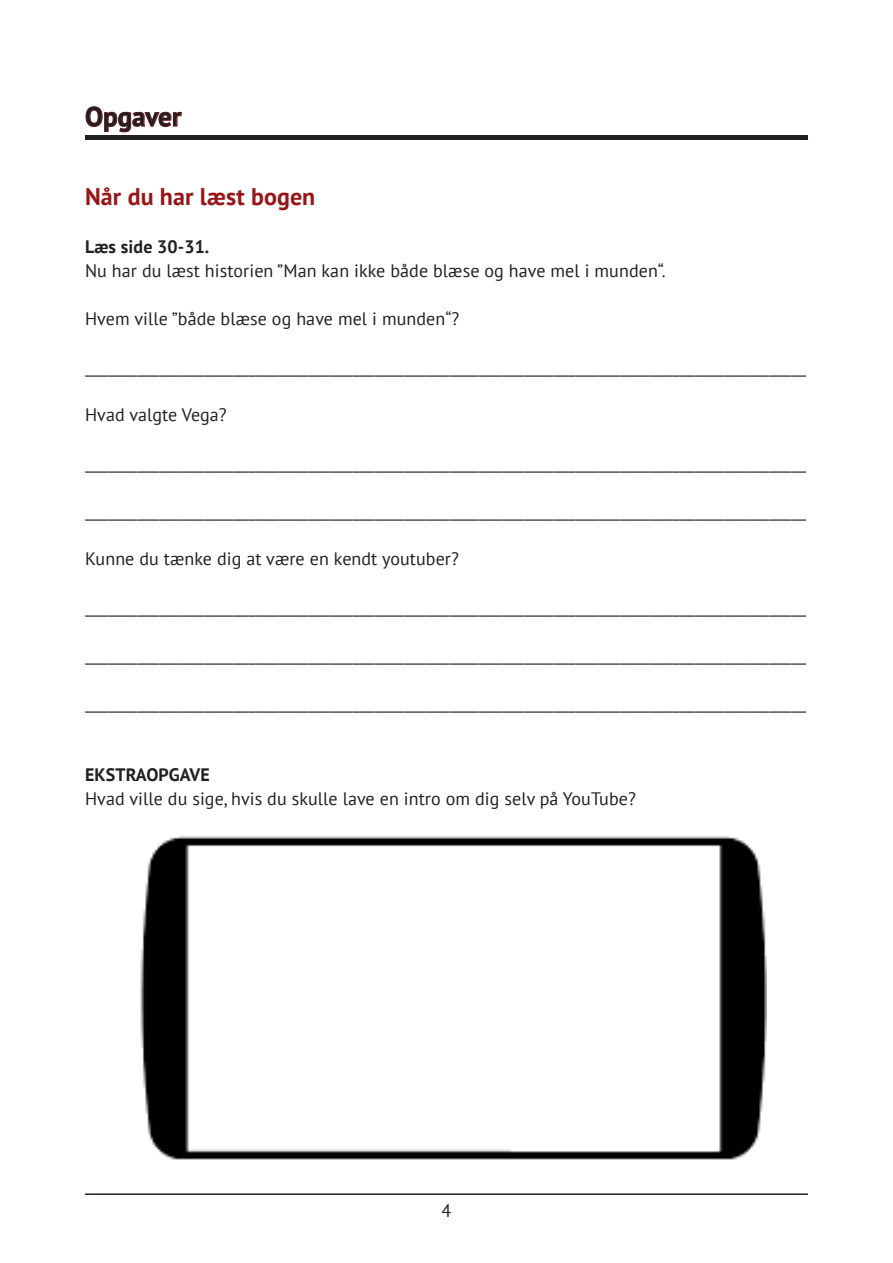
<style>
.page{position:relative;width:893px;height:1263px;background:#fff}
.page>*{position:absolute;margin:0;border:0;box-sizing:border-box;transform-origin:0 0}
.t1{font:700 27px "PT Sans";color:#231f20}
.Rubrik{font:700 24px "PT Sans";letter-spacing:.005em;color:#961619}
.Brødtekst{font:18px "PT Sans";letter-spacing:.005em;color:#231f20}
.Mellemrubrik{font:700 18px "PT Sans";letter-spacing:.005em;color:#231f20}
</style>
<div class="page">
<hr style="left:85px;top:1193px;width:723px;height:2px;background:#231f20">
<hr style="left:85px;top:136px;width:723px;height:4px;background:#231f20">
<svg style="left:85px;top:106px;width:97px;height:27px"></svg>
<img style="left:140px;top:835px;width:626px;height:325px">
<h1 class="t1" style="left:85px;top:99px;width:98px">Opgaver</h1>
<p class="Rubrik" style="left:85px;top:181px;width:232px">Når du har læst bogen</p>
<p class="Mellemrubrik" style="left:85px;top:235px;width:126px">Læs side 30-31.</p>
<p class="Brødtekst" style="left:85px;top:259px;width:582px">Nu har du læst historien ”Man kan ikke både blæse og have mel i munden“.</p>
<p class="Brødtekst" style="left:85px;top:307px;width:376px">Hvem ville ”både blæse og have mel i munden“?</p>
<p class="Brødtekst" style="left:85px;top:355px;width:723px">_________________________________________________________________________________________________</p>
<p class="Brødtekst" style="left:85px;top:403px;width:143px">Hvad valgte Vega?</p>
<p class="Brødtekst" style="left:85px;top:451px;width:723px">_________________________________________________________________________________________________</p>
<p class="Brødtekst" style="left:85px;top:499px;width:723px">_________________________________________________________________________________________________</p>
<p class="Brødtekst" style="left:85px;top:547px;width:375px">Kunne du tænke dig at være en kendt youtuber?</p>
<p class="Brødtekst" style="left:85px;top:595px;width:723px">_________________________________________________________________________________________________</p>
<p class="Brødtekst" style="left:85px;top:643px;width:723px">_________________________________________________________________________________________________</p>
<p class="Brødtekst" style="left:85px;top:691px;width:723px">_________________________________________________________________________________________________</p>
<p class="Mellemrubrik" style="left:85px;top:763px;width:126px">EKSTRAOPGAVE</p>
<p class="Brødtekst" style="left:85px;top:787px;width:552px">Hvad ville du sige, hvis du skulle lave en intro om dig selv på YouTube?</p>
<p class="Brødtekst" style="left:442px;top:1199px;width:11px">4</p>
</div>
